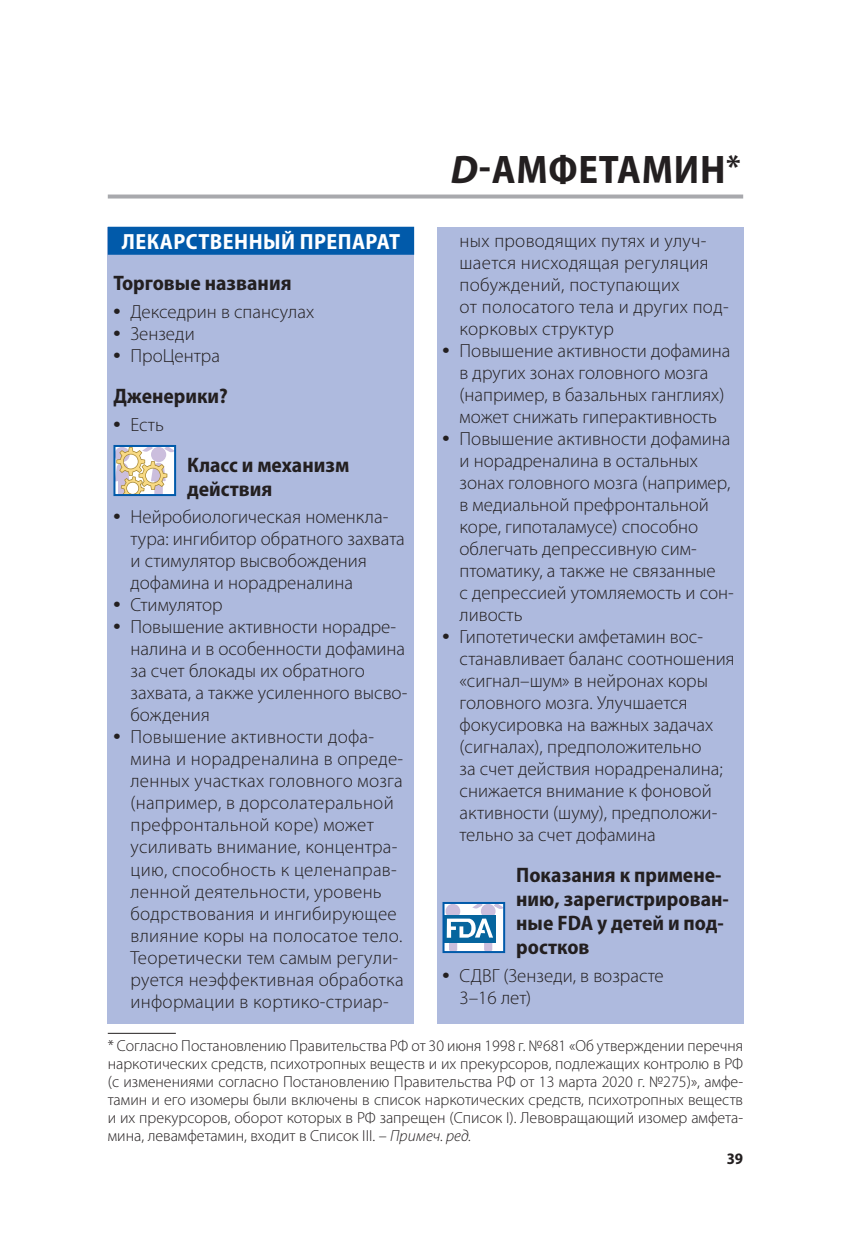
<style>
.page{position:relative;width:851px;height:1248px;background:#fff}
.page>*{position:absolute;margin:0;border:0;box-sizing:border-box;transform-origin:0 0}
.t1{font:700 semi-condensed 40px "Myriad Pro";letter-spacing:.02em;color:#231f20}
.t2{font:700 32px "Myriad Pro";color:#231f20}
.t3{font:700 semi-condensed 22px "Myriad Pro";letter-spacing:.02em;color:#fff}
.t4{font:700 semi-condensed 21px/24px "Myriad Pro";color:#231f20}
.t5{font:300 19px/22px "Myriad Pro";color:#231f20}
.t6{font:300 16px/18px "Myriad Pro";color:#231f20;text-align:justify}
.t7{font:700 semi-condensed 16px "Myriad Pro";color:#231f20}
.s1{font-family:"Times New Roman";font-weight:700;font-size:20px}
.s2{font-style:italic;font-stretch:normal}
.s3{font-style:italic}
</style>
<div class="page">
<div style="left:437px;top:227px;width:306px;height:796px;background:#aebade"></div>
<div style="left:443px;top:902px;width:61px;height:49px;background:#fff"></div>
<div style="left:445px;top:903px;width:15px;height:15px;background:#cbbedd;border-radius:50%"></div>
<div style="left:481px;top:903px;width:14px;height:15px;background:#cbbedd;border-radius:50%"></div>
<svg style="left:472px;top:904px;width:10px;height:5px"></svg>
<svg style="left:493px;top:904px;width:9px;height:5px"></svg>
<div style="left:443px;top:914px;width:52px;height:28px;background:#06659e"></div>
<svg style="left:445px;top:918px;width:50px;height:31px"></svg>
<div style="left:442px;top:901px;width:63px;height:51px;border:2px solid #015aaa"></div>
<div style="left:108px;top:227px;width:306px;height:796px;background:#aebade"></div>
<div style="left:108px;top:227px;width:306px;height:28px;background:#015aaa"></div>
<svg style="left:116px;top:448px;width:57px;height:45px;background:#e4d6c3"></svg>
<div style="left:113px;top:445px;width:63px;height:51px;border:2px solid #015aaa"></div>
<svg style="left:108px;top:194px;width:635px;height:4px;background:#b3b4b7"></svg>
<hr style="left:108px;top:1032px;width:68px;height:1px;background:#231f20">
<p class="t3" style="left:122px;top:229px;width:279px">ЛЕКАРСТВЕННЫЙ ПРЕПАРАТ</p>
<p class="t4" style="left:113px;top:271px;width:179px">Торговые названия</p>
<p class="t5" style="left:113px;top:300px;width:202px"><span class="s1">•</span> Декседрин в спансулах</p>
<p class="t5" style="left:113px;top:322px;width:83px"><span class="s1">•</span> Зензеди</p>
<p class="t5" style="left:113px;top:344px;width:108px"><span class="s1">•</span> ПроЦентра</p>
<p class="t4" style="left:113px;top:384px;width:116px">Дженерики?</p>
<p class="t5" style="left:113px;top:413px;width:52px"><span class="s1">•</span> Есть</p>
<p class="t4" style="left:187px;top:453px;width:164px">Класс и механизм действия</p>
<p class="t5" style="left:130px;top:505px;width:276px;text-indent:-17px"><span class="s1">•</span> Нейробиологическая номенкла&shy;тура: ингибитор обратного захвата и стимулятор высвобождения дофамина и норадреналина</p>
<p class="t5" style="left:113px;top:593px;width:111px"><span class="s1">•</span> Стимулятор</p>
<p class="t5" style="left:130px;top:615px;width:278px;text-indent:-17px"><span class="s1">•</span> Повышение активности норадре&shy;налина и в особенности дофамина за счет блокады их обратного захвата, а также усиленного высво&shy;бождения</p>
<p class="t5" style="left:130px;top:725px;width:275px;text-indent:-17px"><span class="s1">•</span> Повышение активности дофа&shy;мина и норадреналина в опреде&shy;ленных участках головного мозга (например, в дорсолатеральной префронтальной коре) может усиливать внимание, концентра&shy;цию, способность к целенаправ&shy;ленной деятельности, уровень бодрствования и ингибирующее влияние коры на полосатое тело.<br>Теоретически тем самым регули&shy;руется неэффективная обработка информации в кортико-стриар-</p>
<h2 class="t2" style="left:726px;top:145px;width:16px">*</h2>
<h1 class="t1" style="left:450px;top:147px;width:276px"><span class="s2">D</span>-АМФЕТАМИН</h1>
<p class="t5" style="left:459px;top:229px;width:270px">ных проводящих путях и улуч&shy;шается нисходящая регуляция побуждений, поступающих<br>от полосатого тела и других под&shy;корковых структур</p>
<p class="t5" style="left:442px;top:339px;width:289px;text-align:center"><span class="s1">•</span> Повышение активности дофамина в других зонах головного мозга (например, в базальных ганглиях) может снижать гиперактивность</p>
<p class="t5" style="left:459px;top:427px;width:276px;text-indent:-17px"><span class="s1">•</span> Повышение активности дофамина и норадреналина в остальных зонах головного мозга (например, в медиальной префронтальной коре, гипоталамусе) способно облегчать депрессивную сим&shy;птоматику, а также не связанные<br>с депрессией утомляемость и сон&shy;ливость</p>
<p class="t5" style="left:459px;top:625px;width:276px;text-indent:-17px"><span class="s1">•</span> Гипотетически амфетамин вос&shy;станавливает баланс соотношения «сигнал–шум» в нейронах коры головного мозга. Улучшается фокусировка на важных задачах (сигналах), предположительно<br>за счет действия норадреналина; снижается внимание к фоновой активности (шуму), предположи&shy;тельно за счет дофамина</p>
<p class="t4" style="left:516px;top:863px;width:214px">Показания к примене&shy;нию, зарегистрирован&shy;ные FDA у детей и под&shy;ростков</p>
<p class="t5" style="left:459px;top:964px;width:206px;text-indent:-17px"><span class="s1">•</span> СДВГ (Зензеди, в возрасте<br>3–16 лет)</p>
<p class="t6" style="left:108px;top:1036px;width:636px">* Согласно Постановлению Правительства РФ от 30 июня 1998 г. №681 «Об утверждении перечня наркотических средств, психотропных веществ и их прекурсоров, подлежащих контролю в РФ (с изменениями согласно Постановлению Правительства РФ от 13 марта 2020 г. №275)», амфе&shy;тамин и его изомеры были включены в список наркотических средств, психотропных веществ и их прекурсоров, оборот которых в РФ запрещен (Список I). Левовращающий изомер амфета&shy;мина, левамфетамин, входит в Список III. – <span class="s3">Примеч. ред.</span></p>
<p class="t7" style="left:726px;top:1149px;width:18px">39</p>
</div>
